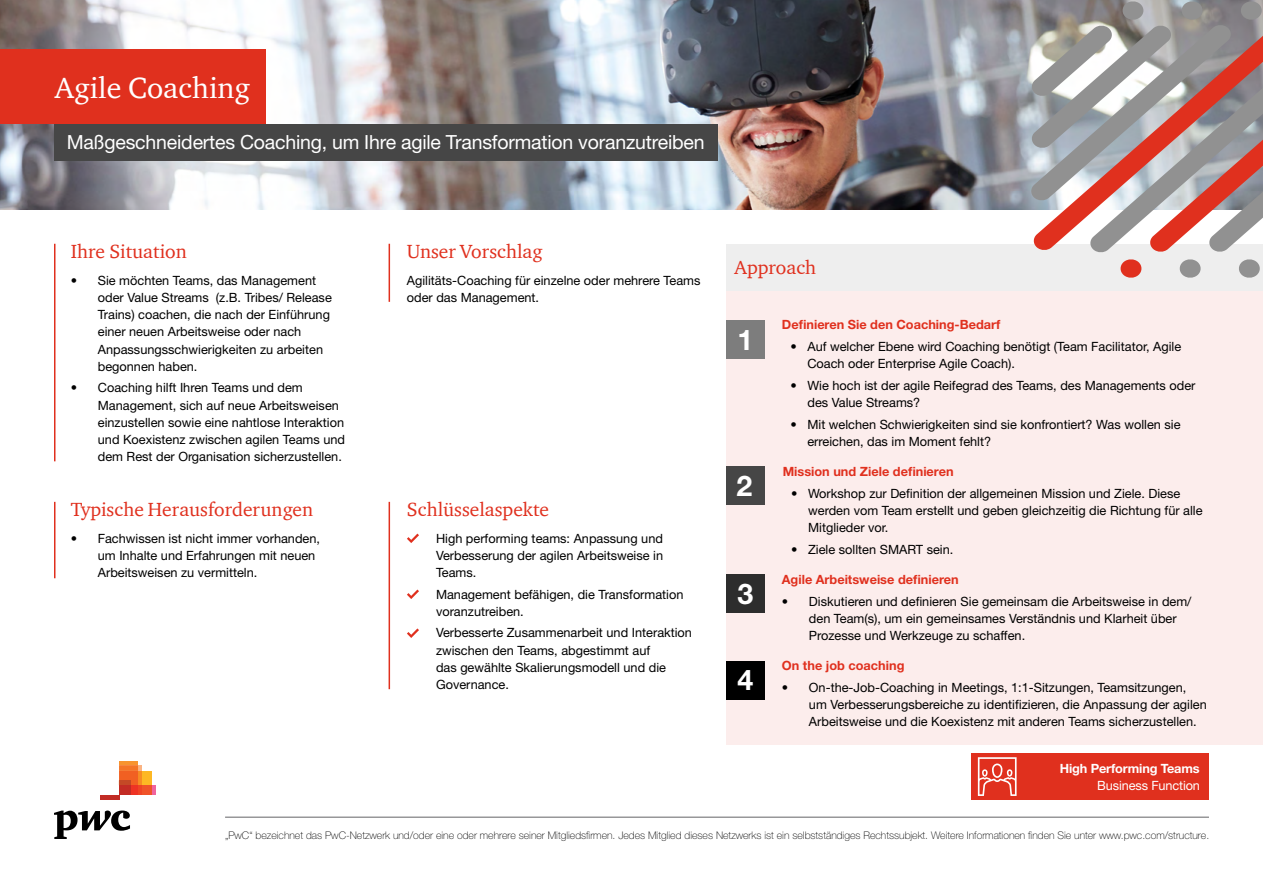
<style>
.page{position:relative;width:1263px;height:893px;background:#fff}
.page>*{position:absolute;margin:0;border:0;box-sizing:border-box;transform-origin:0 0}
.t1{font:30px "ITC Charter Com";color:#fff}
.t2{font:700 28.5px "Helvetica Neue LT Pro";color:#fff}
.t3{font:19.5px "ITC Charter Com";color:#e0301e}
.t4{font:19.5px "Helvetica Neue LT Pro";letter-spacing:-.01em;color:#fff}
.t5{font:12.75px/17.2px "Helvetica Neue LT Pro";color:#000}
.t6{font:700 12.75px "Helvetica Neue LT Pro";color:#e0301e}
.t7{font:700 12.75px "Helvetica Neue LT Pro";letter-spacing:-.01em;color:#fff}
.t8{font:12.75px "Helvetica Neue LT Pro";letter-spacing:-.01em;color:#fff}
.t9{font:100 10.5px "Helvetica Neue LT Pro";color:#000}
</style>
<div class="page">
<img style="left:0;top:0;width:1030px;height:210px">
<svg style="left:54px;top:810px;width:76px;height:29px"></svg>
<div style="left:151px;top:785px;width:5px;height:10px;background:#f0649d"></div>
<hr style="left:119px;top:761px;width:19px;height:4px;background:#f7942f">
<div style="left:142px;top:771px;width:9px;height:14px;background:#fdb824"></div>
<div style="left:142px;top:785px;width:9px;height:10px;background:#f05329"></div>
<hr style="left:138px;top:785px;width:4px;height:10px;background:#ef4425">
<svg style="left:119px;top:765px;width:23px;height:20px"></svg>
<div style="left:131px;top:785px;width:7px;height:10px;background:#ee3324"></div>
<div style="left:119px;top:780px;width:12px;height:5px;background:#c44926"></div>
<div style="left:119px;top:785px;width:12px;height:10px;background:#c32c25"></div>
<hr style="left:100px;top:795px;width:19px;height:4px;background:#c22c25">
<hr style="left:225px;top:817px;width:984px;height:1px;background:#636466">
<div style="left:0;top:49px;width:265px;height:75px;background:#e0301e"></div>
<div style="left:54px;top:124px;width:663px;height:37px;background:#464646"></div>
<hr style="left:389px;top:244px;width:1px;height:58px;background:#e0301e">
<svg style="left:407px;top:534px;width:12px;height:9px"></svg>
<svg style="left:407px;top:589px;width:12px;height:10px"></svg>
<svg style="left:407px;top:628px;width:12px;height:10px"></svg>
<hr style="left:389px;top:502px;width:1px;height:187px;background:#e0301e">
<hr style="left:54px;top:244px;width:2px;height:217px;background:#e0301e">
<hr style="left:54px;top:502px;width:2px;height:76px;background:#e0301e">
<div style="left:726px;top:286px;width:537px;height:458px;background:#fcedec"></div>
<div style="left:726px;top:320px;width:38px;height:38px;background:#7d7d7d"></div>
<div style="left:726px;top:575px;width:38px;height:38px;background:#2d2d2d"></div>
<div style="left:726px;top:661px;width:38px;height:38px;background:#000"></div>
<div style="left:726px;top:244px;width:537px;height:47px;background:#eee"></div>
<div style="left:726px;top:467px;width:38px;height:38px;background:#464646"></div>
<div style="left:972px;top:753px;width:237px;height:47px;background:#e0301e"></div>
<svg style="left:978px;top:757px;width:38px;height:39px"></svg>
<svg style="left:1030px;top:0;width:233px;height:278px"></svg>
<h1 class="t1" style="left:55px;top:69px;width:197px">Agile Coaching</h1>
<h3 class="t4" style="left:67px;top:131px;width:639px">Maßgeschneidertes Coaching, um Ihre agile Transformation voranzutreiben</h3>
<h3 class="t3" style="left:71px;top:240px;width:117px">Ihre Situation</h3>
<p class="t5" style="left:98px;top:271px;width:235px;text-indent:-27px">• Sie möchten Teams, das Management oder Value Streams (z.B. Tribes/ Release Trains) coachen, die nach der Einführung einer neuen Arbeitsweise oder nach Anpassungsschwierigkeiten zu arbeiten begonnen haben.</p>
<p class="t5" style="left:98px;top:379px;width:249px;text-indent:-27px">• Coaching hilft Ihren Teams und dem Management, sich auf neue Arbeitsweisen einzustellen sowie eine nahtlose Interaktion und Koexistenz zwischen agilen Teams und dem Rest der Organisation sicherzustellen.</p>
<h3 class="t3" style="left:407px;top:240px;width:137px">Unser Vorschlag</h3>
<p class="t5" style="left:407px;top:271px;width:295px">Agilitäts-Coaching für einzelne oder mehrere Teams oder das Management.</p>
<h3 class="t3" style="left:735px;top:256px;width:83px">Approach</h3>
<h2 class="t2" style="left:737px;top:322px;width:17px">1</h2>
<p class="t6" style="left:782px;top:317px;width:220px">Definieren Sie den Coaching-Bedarf</p>
<p class="t5" style="left:807px;top:338px;width:375px;text-indent:-17px">• Auf welcher Ebene wird Coaching benötigt (Team Facilitator, Agile<br>Coach oder Enterprise Agile Coach).</p>
<p class="t5" style="left:807px;top:377px;width:390px;text-indent:-17px">• Wie hoch ist der agile Reifegrad des Teams, des Managements oder des Value Streams?</p>
<p class="t5" style="left:807px;top:415px;width:375px;text-indent:-17px">• Mit welchen Schwierigkeiten sind sie konfrontiert? Was wollen sie erreichen, das im Moment fehlt?</p>
<h3 class="t3" style="left:71px;top:498px;width:244px">Typische Herausforderungen</h3>
<p class="t5" style="left:98px;top:529px;width:224px;text-indent:-27px">• Fachwissen ist nicht immer vorhanden, um Inhalte und Erfahrungen mit neuen<br>Arbeitsweisen zu vermitteln.</p>
<h3 class="t3" style="left:407px;top:498px;width:143px">Schlüsselaspekte</h3>
<p class="t5" style="left:436px;top:529px;width:229px;text-align:justify">High performing teams: Anpassung und Verbesserung der agilen Arbeitsweise in Teams.</p>
<p class="t5" style="left:436px;top:585px;width:249px">Management befähigen, die Transformation voranzutreiben.</p>
<p class="t5" style="left:436px;top:624px;width:258px">Verbesserte Zusammenarbeit und Interaktion zwischen den Teams, abgestimmt auf<br>das gewählte Skalierungsmodell und die Governance.</p>
<h2 class="t2" style="left:737px;top:468px;width:17px">2</h2>
<h2 class="t2" style="left:737px;top:576px;width:17px">3</h2>
<h2 class="t2" style="left:737px;top:662px;width:17px">4</h2>
<p class="t6" style="left:783px;top:463px;width:172px">Mission und Ziele definieren</p>
<p class="t5" style="left:808px;top:484px;width:396px;text-indent:-17px">• Workshop zur Definition der allgemeinen Mission und Ziele. Diese werden vom Team erstellt und geben gleichzeitig die Richtung für alle<br>Mitglieder vor.</p>
<p class="t5" style="left:791px;top:540px;width:164px">• Ziele sollten SMART sein.</p>
<p class="t6" style="left:782px;top:571px;width:178px">Agile Arbeitsweise definieren</p>
<p class="t5" style="left:809px;top:592px;width:384px;text-indent:-27px">• Diskutieren und definieren Sie gemeinsam die Arbeitsweise in dem/ den Team(s), um ein gemeinsames Verständnis und Klarheit über<br>Prozesse und Werkzeuge zu schaffen.</p>
<p class="t6" style="left:782px;top:658px;width:124px">On the job coaching</p>
<p class="t5" style="left:809px;top:678px;width:399px;text-indent:-27px">• On-the-Job-Coaching in Meetings, 1:1-Sitzungen, Teamsitzungen, um Verbesserungsbereiche zu identifizieren, die Anpassung der agilen<br>Arbeitsweise und die Koexistenz mit anderen Teams sicherzustellen.</p>
<p class="t7" style="left:1060px;top:760px;width:142px">High Performing Teams</p>
<p class="t8" style="left:1097px;top:778px;width:104px">Business Function</p>
<p class="t9" style="left:225px;top:829px;width:986px">„PwC“ bezeichnet das PwC-Netzwerk und/oder eine oder mehrere seiner Mitgliedsfirmen. Jedes Mitglied dieses Netzwerks ist ein selbstständiges Rechtssubjekt. Weitere Informationen finden Sie unter www.pwc.com/structure.</p>
</div>
